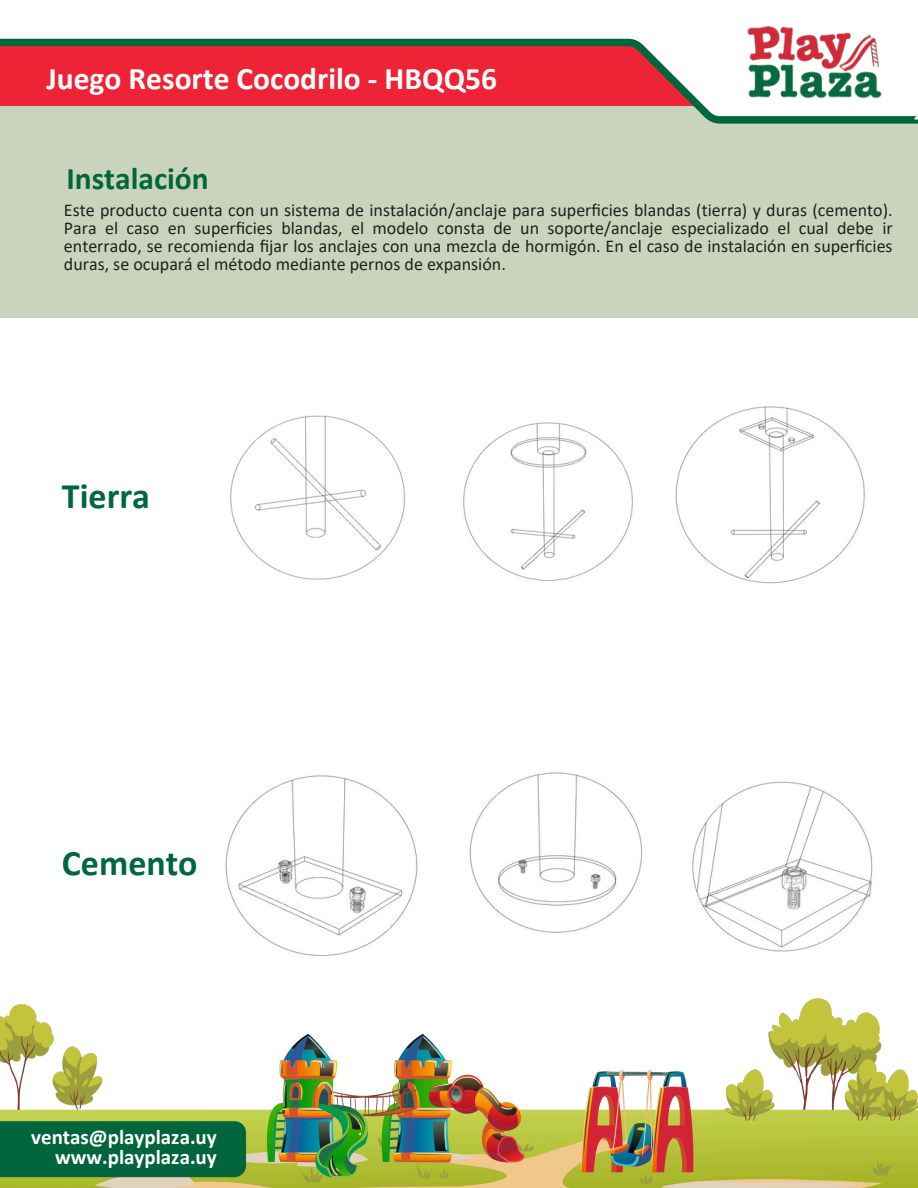
<style>
.page{position:relative;width:918px;height:1188px;background:#fff}
.page>*{position:absolute;margin:0;border:0;box-sizing:border-box;transform-origin:0 0}
.t1{font:700 36px "Calibri";color:#00673d}
.t2{font:700 31.5px "Calibri";color:#fff}
.t3{font:700 31.5px "Calibri";color:#00673d}
.t4{font:700 21px/20.2px "Calibri";color:#fff;text-align:right}
.t5{font:18px/18px "Calibri";color:#231f20;text-align:justify}
</style>
<div class="page">
<div style="left:0;top:56px;width:918px;height:262px;background:#cad4bc"></div>
<svg style="left:0;top:38px;width:631px;height:1px"></svg>
<svg style="left:0;top:39px;width:918px;height:85px;fill:#ee2436"></svg>
<img style="left:731px;top:25px;width:167px;height:77px">
<img style="left:0;top:998px;width:918px;height:190px">
<img style="left:675px;top:406px;width:190px;height:178px">
<img style="left:230px;top:415px;width:403px;height:166px">
<img style="left:225px;top:775px;width:193px;height:181px">
<img style="left:469px;top:772px;width:173px;height:161px">
<img style="left:692px;top:781px;width:181px;height:171px">
<p class="t2" style="left:46px;top:66px;width:452px">Juego Resorte Cocodrilo - HBQQ56</p>
<p class="t3" style="left:67px;top:166px;width:144px">Instalación</p>
<h3 class="t5" style="left:64px;top:202px;width:830px">Este producto cuenta con un sistema de instalación/anclaje para superficies blandas (tierra) y duras (cemento).<br>Para el caso en superficies blandas, el modelo consta de un soporte/anclaje especializado el cual debe ir enterrado, se recomienda fijar los anclajes con una mezcla de hormigón. En el caso de instalación en superficies duras, se ocupará el método mediante pernos de expansión.</h3>
<p class="t1" style="left:62px;top:481px;width:90px">Tierra</p>
<p class="t1" style="left:62px;top:848px;width:137px">Cemento</p>
<h1 class="t4" style="left:31px;top:1128px;width:187px">ventas@playplaza.uy www.playplaza.uy</h1>
</div>
